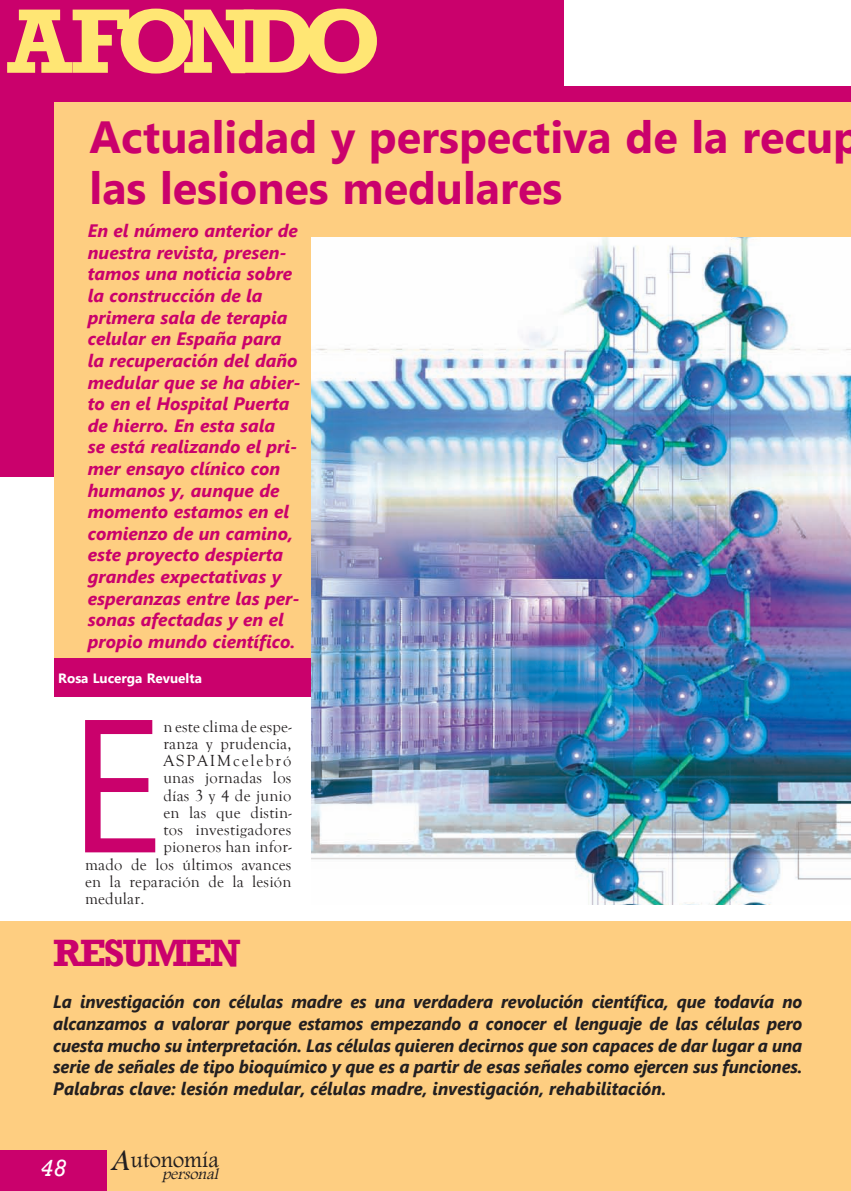
<style>
.page{position:relative;width:851px;height:1191px;background:#fff}
.page>*{position:absolute;margin:0;border:0;box-sizing:border-box;transform-origin:0 0}
.t1{font:189px "Segoe UI";color:#ca016c}
.t2{font:700 93px "Rockwell";letter-spacing:-.15em;color:#ffe674}
.t3{font:700 45px/51px "Segoe UI";color:#ca016c}
.t4{font:700 39px "Rockwell";letter-spacing:-.05em;color:#ca016c}
.t5{font:italic 24px "Rockwell";color:#fff}
.t6{font:22.5px "Footlight MT Light";color:#231f20}
.t7{font:italic 700 18px/21.6px "Segoe UI";color:#ca016c}
.RESUMEN{font:italic 700 18px/21.6px "Segoe UI";color:#231f20;text-align:justify;scale:.95 1}
.t8{font:16.5px "Goudy Old Style T";letter-spacing:.01em;color:#231f20}
.t9{font:16.5px "Goudy Old Style T";letter-spacing:.115em;color:#231f20}
.t10{font:italic 15.9px "Footlight MT Light";color:#231f20}
.t11{font:700 13.5px "Segoe UI";color:#fff}
</style>
<div class="page">
<div style="left:54px;top:658px;width:270px;height:39px;background:#ca016c"></div>
<div style="left:0;top:0;width:563px;height:476px;background:#ca016c"></div>
<div style="left:0;top:921px;width:850px;height:270px;background:#fece81"></div>
<div style="left:561px;top:86px;width:289px;height:152px;background:#ca016c"></div>
<div style="left:54px;top:102px;width:796px;height:555px;background:#fece81"></div>
<img style="left:311px;top:237px;width:539px;height:667px">
<div style="left:0;top:1150px;width:106px;height:41px;background:#ca016c"></div>
<p class="t2" style="left:7px;top:-15px;width:375px">A FONDO</p>
<p class="t3" style="left:89px;top:109px;width:773px">Actualidad y perspectiva de la recup las lesiones medulares</p>
<p class="t7" style="left:88px;top:219px;width:214px">En el número anterior de nuestra revista, presen&shy;tamos una noticia sobre la construcción de la primera sala de terapia celular en España para la recuperación del daño medular que se ha abier&shy;to en el Hospital Puerta de hierro. En esta sala<br>se está realizando el pri&shy;mer ensayo clínico con humanos y, aunque de momento estamos en el comienzo de un camino, este proyecto despierta grandes expectativas y esperanzas entre las per&shy;sonas afectadas y en el propio mundo científico.</p>
<p class="t11" style="left:58px;top:668px;width:145px">Rosa Lucerga Revuelta</p>
<p class="t1" style="left:68px;top:654px;width:97px">E</p>
<p class="t8" style="left:163px;top:717px;width:130px">n este clima de espe-</p>
<p class="t8" style="left:163px;top:734px;width:130px">ranza y prudencia,</p>
<p class="t9" style="left:163px;top:751px;width:130px">ASPAIMcelebró</p>
<p class="t8" style="left:163px;top:769px;width:129px">unas jornadas los</p>
<p class="t8" style="left:163px;top:786px;width:129px">días 3 y 4 de junio</p>
<p class="t8" style="left:163px;top:803px;width:130px">en las que distin-</p>
<p class="t8" style="left:163px;top:820px;width:130px">tos investigadores</p>
<p class="t8" style="left:163px;top:838px;width:130px">pioneros han infor-</p>
<p class="t8" style="left:85px;top:855px;width:208px">mado de los últimos avances</p>
<p class="t8" style="left:85px;top:872px;width:208px">en la reparación de la lesión</p>
<p class="t8" style="left:85px;top:889px;width:61px">medular.</p>
<p class="t4" style="left:53px;top:929px;width:189px">RESUMEN</p>
<p class="RESUMEN" style="left:53px;top:990px;width:789px">La investigación con células madre es una verdadera revolución científica, que todavía no alcanzamos a valorar porque estamos empezando a conocer el lenguaje de las células pero cuesta mucho su interpretación. Las células quieren decirnos que son capaces de dar lugar a una serie de señales de tipo bioquímico y que es a partir de esas señales como ejercen sus funciones.</p>
<p class="RESUMEN" style="left:53px;top:1076px;width:646px">Palabras clave: lesión medular, células madre, investigación, rehabilitación.</p>
<h3 class="t5" style="left:41px;top:1154px;width:27px">48</h3>
<p class="t10" style="left:111px;top:1164px;width:113px"><sup>A</sup> personal</p>
<p class="t6" style="left:131px;top:1146px;width:90px">utonomía</p>
</div>
